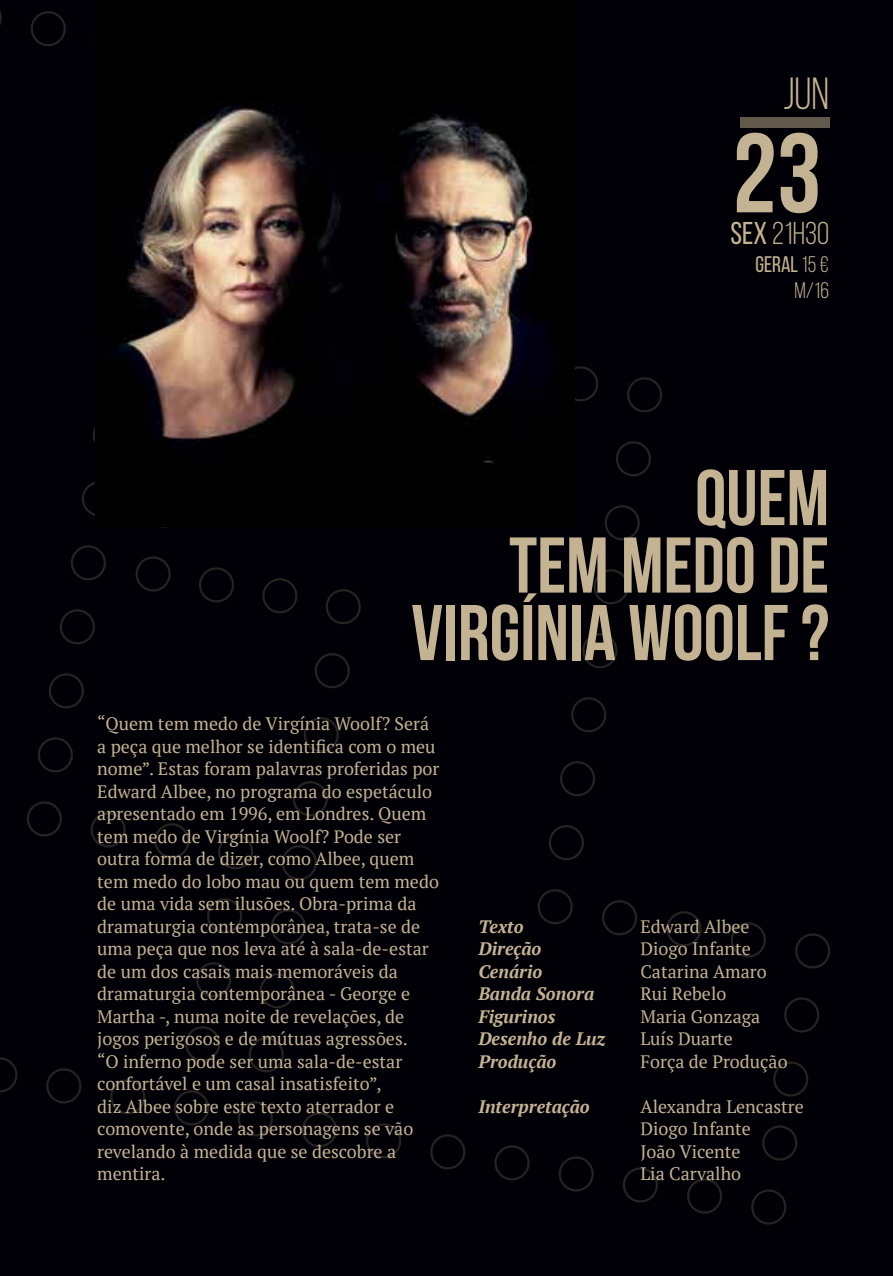
<style>
.page{position:relative;width:893px;height:1276px;background:#000006}
.page>*{position:absolute;margin:0;border:0;box-sizing:border-box;transform-origin:0 0}
.t1{font:700 112.5px "Bebas Neue";color:#c4b393}
.t2{font:700 78.75px/67.5px "Bebas Neue";color:#c4b393;text-align:right}
.t3{font:45px "Bebas Neue";color:#c4b393}
.t4{font:31.5px "Bebas Neue";color:#c4b393}
.t5{font:22.5px/25.7px "Bebas Neue";color:#c4b393;text-align:right}
.t6{font:18px/22.5px "PT Serif";color:#c4b393}
.t7{font:italic 700 18px "PT Serif";color:#c4b393}
.s1{font-style:inherit}
</style>
<div class="page">
<svg style="left:135px;top:556px;width:36px;height:36px"></svg>
<svg style="left:262px;top:578px;width:36px;height:36px"></svg>
<svg style="left:199px;top:567px;width:35px;height:36px"></svg>
<svg style="left:326px;top:589px;width:35px;height:35px"></svg>
<svg style="left:315px;top:653px;width:35px;height:35px"></svg>
<svg style="left:304px;top:717px;width:35px;height:35px"></svg>
<svg style="left:293px;top:781px;width:35px;height:35px"></svg>
<svg style="left:282px;top:845px;width:35px;height:36px"></svg>
<svg style="left:271px;top:909px;width:35px;height:36px"></svg>
<svg style="left:260px;top:973px;width:35px;height:36px"></svg>
<svg style="left:249px;top:1037px;width:35px;height:36px"></svg>
<svg style="left:238px;top:1101px;width:35px;height:36px"></svg>
<svg style="left:687px;top:1178px;width:35px;height:36px"></svg>
<svg style="left:623px;top:1167px;width:35px;height:36px"></svg>
<svg style="left:558px;top:1156px;width:36px;height:36px"></svg>
<svg style="left:494px;top:1145px;width:36px;height:36px"></svg>
<svg style="left:430px;top:1134px;width:36px;height:36px"></svg>
<svg style="left:366px;top:1123px;width:35px;height:36px"></svg>
<svg style="left:302px;top:1112px;width:35px;height:36px"></svg>
<svg style="left:751px;top:1189px;width:36px;height:36px"></svg>
<svg style="left:784px;top:997px;width:36px;height:36px"></svg>
<svg style="left:773px;top:1061px;width:36px;height:36px"></svg>
<svg style="left:762px;top:1125px;width:36px;height:36px"></svg>
<svg style="left:795px;top:933px;width:36px;height:36px"></svg>
<svg style="left:731px;top:922px;width:35px;height:36px"></svg>
<svg style="left:666px;top:911px;width:36px;height:36px"></svg>
<svg style="left:602px;top:900px;width:35px;height:36px"></svg>
<svg style="left:537px;top:889px;width:36px;height:35px"></svg>
<svg style="left:616px;top:441px;width:35px;height:36px"></svg>
<svg style="left:604px;top:505px;width:36px;height:36px"></svg>
<svg style="left:593px;top:569px;width:36px;height:36px"></svg>
<svg style="left:582px;top:633px;width:36px;height:36px"></svg>
<svg style="left:571px;top:697px;width:35px;height:36px"></svg>
<svg style="left:560px;top:761px;width:35px;height:36px"></svg>
<svg style="left:549px;top:825px;width:35px;height:36px"></svg>
<svg style="left:627px;top:377px;width:35px;height:36px"></svg>
<svg style="left:575px;top:366px;width:23px;height:36px"></svg>
<svg style="left:110px;top:1079px;width:35px;height:36px"></svg>
<svg style="left:46px;top:1068px;width:36px;height:36px"></svg>
<svg style="left:0;top:1057px;width:18px;height:36px"></svg>
<svg style="left:174px;top:1090px;width:35px;height:36px"></svg>
<svg style="left:207px;top:898px;width:35px;height:36px"></svg>
<svg style="left:196px;top:962px;width:35px;height:36px"></svg>
<svg style="left:185px;top:1026px;width:35px;height:36px"></svg>
<svg style="left:218px;top:834px;width:35px;height:36px"></svg>
<svg style="left:154px;top:823px;width:36px;height:36px"></svg>
<svg style="left:90px;top:812px;width:36px;height:36px"></svg>
<svg style="left:27px;top:801px;width:35px;height:36px"></svg>
<svg style="left:93px;top:427px;width:2px;height:16px"></svg>
<svg style="left:82px;top:482px;width:13px;height:34px"></svg>
<svg style="left:71px;top:545px;width:35px;height:36px"></svg>
<svg style="left:60px;top:609px;width:35px;height:36px"></svg>
<svg style="left:49px;top:673px;width:35px;height:36px"></svg>
<svg style="left:38px;top:737px;width:35px;height:36px"></svg>
<svg style="left:30px;top:11px;width:36px;height:35px"></svg>
<svg style="left:0;top:11px;width:2px;height:14px"></svg>
<div style="left:740px;top:117px;width:89px;height:11px;background:#61594c"></div>
<img style="left:119px;top:106px;width:422px;height:358px">
<h3 class="t3" style="left:783px;top:70px;width:47px">JUN</h3>
<h1 class="t1" style="left:732px;top:112px;width:91px">23</h1>
<h3 class="t4" style="left:730px;top:216px;width:100px"><span class="s1">SEX</span> 21h30</h3>
<p class="t5" style="left:755px;top:251px;width:75px"><span class="s1">GERAL</span> 15 €<br>M/16</p>
<h2 class="t2" style="left:411px;top:463px;width:419px">QUEM<br>TEM MEDO DE<br>VIRGÍNIA WOOLF ?</h2>
<p class="t6" style="left:97px;top:712px;width:344px">“Quem tem medo de Virgínia Woolf? Será a peça que melhor se identifica com o meu nome”. Estas foram palavras proferidas por Edward Albee, no programa do espetáculo apresentado em 1996, em Londres. Quem tem medo de Virgínia Woolf? Pode ser outra forma de dizer, como Albee, quem tem medo do lobo mau ou quem tem medo de uma vida sem ilusões. Obra-prima da dramaturgia contemporânea, trata-se de uma peça que nos leva até à sala-de-estar de um dos casais mais memoráveis da dramaturgia contemporânea - George e Martha -, numa noite de revelações, de jogos perigosos e de mútuas agressões.<br>“O inferno pode ser uma sala-de-estar confortável e um casal insatisfeito”,<br>diz Albee sobre este texto aterrador e comovente, onde as personagens se vão revelando à medida que se descobre a mentira.</p>
<p class="t7" style="left:478px;top:914px;width:47px">Texto</p>
<p class="t6" style="left:640px;top:915px;width:111px">Edward Albee</p>
<p class="t7" style="left:478px;top:937px;width:65px">Direção</p>
<p class="t6" style="left:640px;top:937px;width:112px">Diogo Infante</p>
<p class="t7" style="left:478px;top:959px;width:65px">Cenário</p>
<p class="t6" style="left:640px;top:960px;width:128px">Catarina Amaro</p>
<p class="t7" style="left:478px;top:982px;width:117px">Banda Sonora</p>
<p class="t6" style="left:640px;top:982px;width:88px">Rui Rebelo</p>
<p class="t7" style="left:478px;top:1004px;width:79px">Figurinos</p>
<p class="t6" style="left:640px;top:1005px;width:121px">Maria Gonzaga</p>
<p class="t7" style="left:478px;top:1027px;width:128px">Desenho de Luz</p>
<p class="t6" style="left:640px;top:1027px;width:94px">Luís Duarte</p>
<p class="t7" style="left:478px;top:1049px;width:80px">Produção</p>
<p class="t6" style="left:640px;top:1050px;width:149px">Força de Produção</p>
<p class="t7" style="left:478px;top:1094px;width:113px">Interpretação</p>
<p class="t6" style="left:640px;top:1095px;width:165px">Alexandra Lencastre<br>Diogo Infante<br>João Vicente<br>Lia Carvalho</p>
</div>
